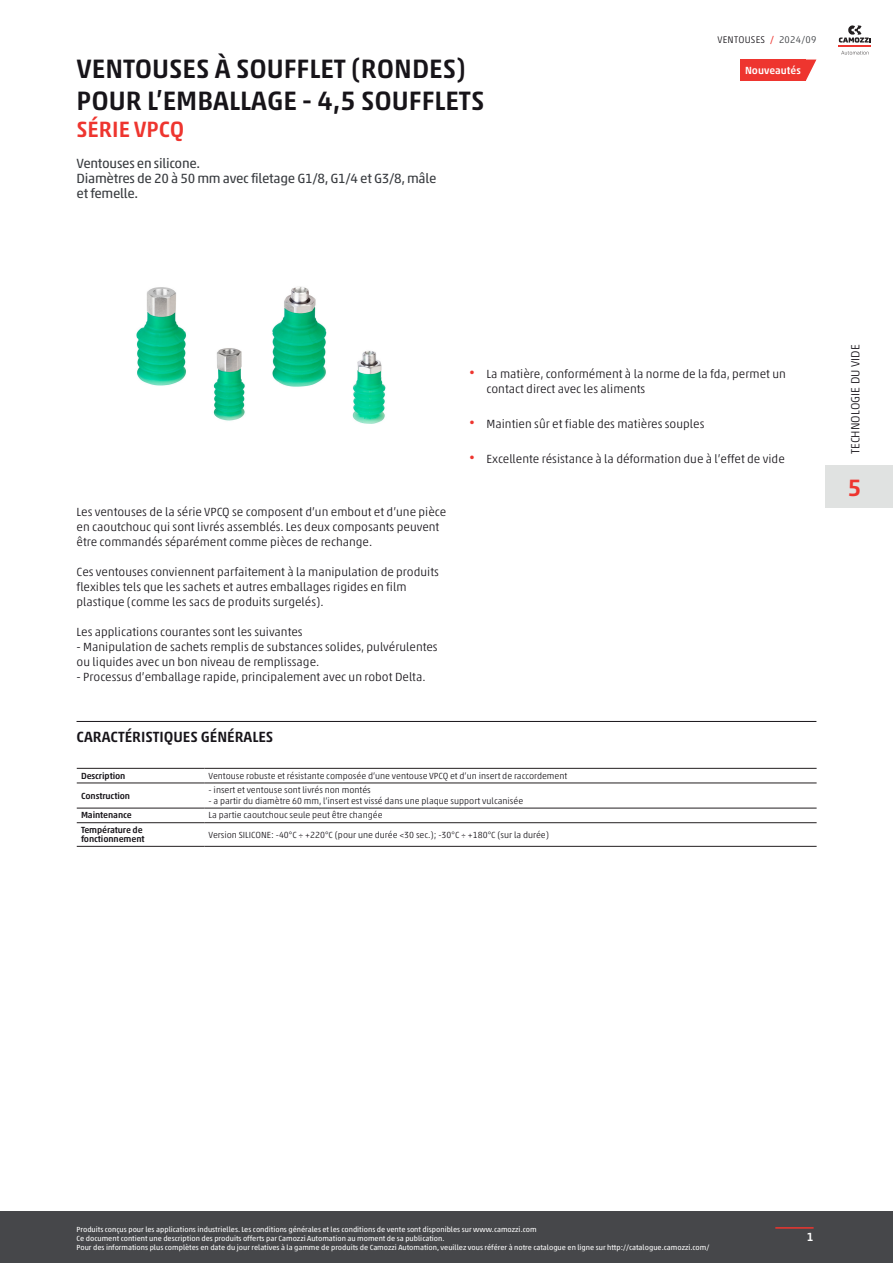
<style>
.page{position:relative;width:893px;height:1263px;background:#fff}
.page>*{position:absolute;margin:0;border:0;box-sizing:border-box;transform-origin:0 0}
.TITOLO_Home{font:500 27px "Akko W1 G";color:#171419}
.Num_catalogo_no_lingua{font:500 24px "Akko W1 G";color:#ee352f}
.SOTTOTITOLO_Home{font:500 22.5px "Akko W1 G";color:#ee352f}
.Titolo_SEZIONE{font:500 15px "Akko W1 G";color:#171419}
.INTRO_Home{font:13.5px/15px "Akko W1 G";letter-spacing:-.02em;color:#383b3f}
.Descrizione_prodotto{font:300 12px/15px "Akko W1 G";color:#171419}
.NOME_CATALOGO{font:300 12px "Akko W1 G";color:#171419}
.t1{font:500 12px "Akko W1 G";color:#fff}
.scritta_NEW_no_lingua{font:500 10.5px "Akko W1 G";color:#fff}
.Edizione_catalogo{font:300 9.75px "Akko W1 G";letter-spacing:.025em;color:#171419}
.Testi_tabella_general_data{font:300 9px "Akko W1 G";color:#171419}
.Titoli_tabella_general_data{font:500 9px/9px "Akko W1 G";letter-spacing:-.01em;color:#171419}
.footNotes{font:7.5px/9px "Akko W1 G";color:#fff}
.s1{font-weight:400;color:#ee352f}
.s2{color:#383b3f}
.s3{font-weight:400;font-size:10.5px;color:#ee352f}
</style>
<div class="page">
<hr style="left:77px;top:721px;width:739px;height:1px;background:#171419">
<svg style="left:77px;top:782px;width:740px;height:64px"></svg>
<hr style="left:204px;top:768px;width:613px;height:1px;background:#231f20">
<hr style="left:204px;top:783px;width:613px;height:1px;background:#231f20">
<hr style="left:204px;top:808px;width:613px;height:1px;background:#231f20">
<hr style="left:204px;top:822px;width:613px;height:1px;background:#231f20">
<hr style="left:204px;top:846px;width:613px;height:1px;background:#231f20">
<hr style="left:77px;top:768px;width:127px;height:1px;background:#231f20">
<hr style="left:77px;top:783px;width:127px;height:1px;background:#231f20">
<hr style="left:77px;top:808px;width:127px;height:1px;background:#231f20">
<hr style="left:77px;top:822px;width:127px;height:1px;background:#231f20">
<hr style="left:77px;top:846px;width:127px;height:1px;background:#231f20">
<img style="left:136px;top:286px;width:250px;height:138px">
<svg style="left:806px;top:60px;width:10px;height:20px"></svg>
<div style="left:741px;top:60px;width:65px;height:21px;background:#ee352f"></div>
<div style="left:0;top:1211px;width:893px;height:52px;background:#46474a"></div>
<hr style="left:775px;top:1227px;width:39px;height:1px;background:#ee352f">
<hr style="left:839px;top:45px;width:32px;height:2px;background:#ee352f">
<svg style="left:839px;top:25px;width:32px;height:18px"></svg>
<svg style="left:841px;top:51px;width:28px;height:4px"></svg>
<div style="left:825px;top:465px;width:59px;height:42px;background:#e0e2e1"></div>
<div style="left:884px;top:465px;width:9px;height:42px;background:#e0e2e1"></div>
<p class="TITOLO_Home" style="left:77px;top:49px;width:391px">VENTOUSES À SOUFFLET (RONDES)</p>
<p class="TITOLO_Home" style="left:77px;top:81px;width:409px">POUR L’EMBALLAGE - 4,5 SOUFFLETS</p>
<p class="SOTTOTITOLO_Home" style="left:77px;top:113px;width:109px">SÉRIE VPCQ</p>
<p class="INTRO_Home" style="left:77px;top:155px;width:361px">Ventouses en silicone.<br>Diamètres de 20 à 50 mm avec filetage G1/8, G1/4 et G3/8, mâle et femelle.</p>
<p class="Edizione_catalogo" style="left:717px;top:32px;width:101px">VENTOUSES <span class="s1">/</span> <span class="s2">2024/09</span></p>
<p class="scritta_NEW_no_lingua" style="left:745px;top:62px;width:57px">Nouveautés</p>
<p class="Descrizione_prodotto" style="left:77px;top:504px;width:371px">Les ventouses de la série VPCQ se composent d’un embout et d’une pièce en caoutchouc qui sont livrés assemblés. Les deux composants peuvent être commandés séparément comme pièces de rechange.</p>
<p class="Descrizione_prodotto" style="left:77px;top:564px;width:364px">Ces ventouses conviennent parfaitement à la manipulation de produits flexibles tels que les sachets et autres emballages rigides en film plastique (comme les sacs de produits surgelés).</p>
<p class="Descrizione_prodotto" style="left:77px;top:624px;width:228px">Les applications courantes sont les suivantes</p>
<p class="Descrizione_prodotto" style="left:77px;top:639px;width:363px">- Manipulation de sachets remplis de substances solides, pulvérulentes ou liquides avec un bon niveau de remplissage.</p>
<p class="Descrizione_prodotto" style="left:77px;top:669px;width:351px">- Processus d’emballage rapide, principalement avec un robot Delta.</p>
<p class="Descrizione_prodotto" style="left:486px;top:365px;width:301px;text-indent:-17px"><span class="s3">•</span> La matière, conformément à la norme de la fda, permet un contact direct avec les aliments</p>
<p class="Descrizione_prodotto" style="left:469px;top:415px;width:236px"><span class="s3">•</span> Maintien sûr et fiable des matières souples</p>
<p class="Descrizione_prodotto" style="left:469px;top:450px;width:317px"><span class="s3">•</span> Excellente résistance à la déformation due à l’effet de vide</p>
<p class="Titolo_SEZIONE" style="left:77px;top:726px;width:198px">CARACTÉRISTIQUES GÉNÉRALES</p>
<p class="Titoli_tabella_general_data" style="left:81px;top:770px;width:46px">Description</p>
<p class="Testi_tabella_general_data" style="left:209px;top:769px;width:360px">Ventouse robuste et résistante composée d’une ventouse VPCQ et d’un insert de raccordement</p>
<p class="Titoli_tabella_general_data" style="left:81px;top:790px;width:51px">Construction</p>
<p class="Testi_tabella_general_data" style="left:209px;top:784px;width:164px">- insert et ventouse sont livrés non montés</p>
<p class="Testi_tabella_general_data" style="left:209px;top:794px;width:316px">- a partir du diamètre 60 mm, l’insert est vissé dans une plaque support vulcanisée</p>
<p class="Titoli_tabella_general_data" style="left:81px;top:810px;width:52px">Maintenance</p>
<p class="Testi_tabella_general_data" style="left:209px;top:809px;width:175px">La partie caoutchouc seule peut être changée</p>
<p class="Titoli_tabella_general_data" style="left:81px;top:825px;width:65px">Température de fonctionnement</p>
<p class="Testi_tabella_general_data" style="left:209px;top:828px;width:342px">Version SILICONE: -40°C ÷ +220°C (pour une durée &lt;30 sec.); -30°C ÷ +180°C (sur la durée)</p>
<p class="NOME_CATALOGO" style="left:847px;top:454px;width:112px;rotate:-90deg">TECHNOLOGIE DU VIDE</p>
<p class="Num_catalogo_no_lingua" style="left:848px;top:469px;width:15px">5</p>
<p class="footNotes" style="left:77px;top:1225px;width:634px">Produits conçus pour les applications industrielles. Les conditions générales et les conditions de vente sont disponibles sur www.camozzi.com<br>Ce document contient une description des produits offerts par Camozzi Automation au moment de sa publication.<br>Pour des informations plus complètes en date du jour relatives à la gamme de produits de Camozzi Automation, veuillez vous référer à notre catalogue en ligne sur http://catalogue.camozzi.com/</p>
<p class="t1" style="left:807px;top:1228px;width:8px">1</p>
</div>
